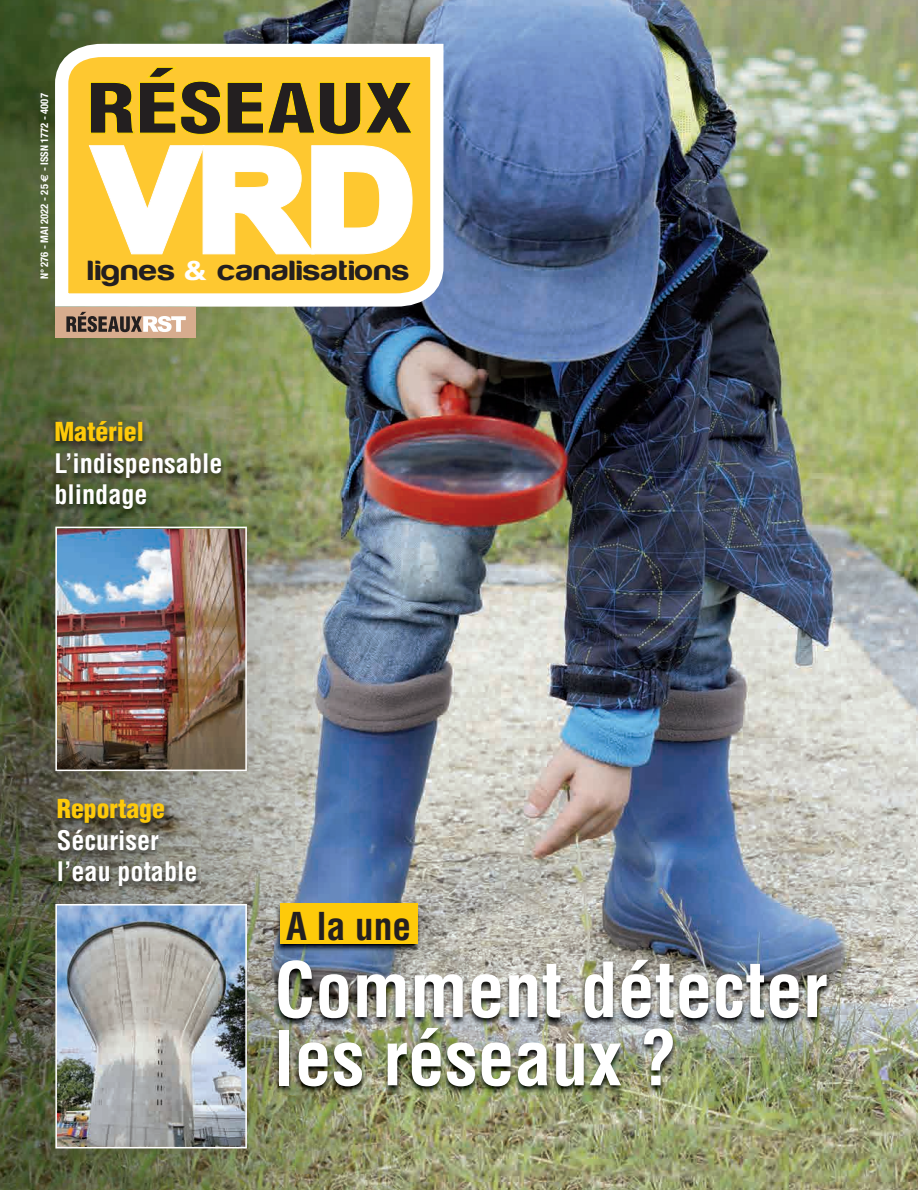
<style>
.page{position:relative;width:918px;height:1190px;background:#fff}
.page>*{position:absolute;margin:0;border:0;box-sizing:border-box;transform-origin:0 0}
.t1{font:700 condensed 73.95px/68.2px "Helvetica";color:#fff}
.t2{font:700 condensed 37.5px "Helvetica";color:#231f20}
.t3{font:700 28.8px "Harabara";letter-spacing:.035em;color:#231f20;scale:1.25 1}
.t4{font:700 condensed 26.25px/31.5px "Helvetica";color:#fff}
.t5{font:900 condensed 25.5px "Helvetica";color:#feca0a}
.t6{font:700 condensed 10.5px "Helvetica Neue";color:#fff}
.s1{font-family:"Euro Sans";font-stretch:normal}
.s2{color:#fff}
</style>
<div class="page">
<img style="left:400px;top:0;width:517px;height:1190px">
<img style="left:0;top:0;width:348px;height:445px">
<img style="left:348px;top:0;width:52px;height:903px">
<img style="left:0;top:445px;width:87px;height:745px">
<img style="left:192px;top:445px;width:157px;height:460px">
<img style="left:87px;top:517px;width:105px;height:282px">
<img style="left:87px;top:894px;width:105px;height:296px">
<img style="left:191px;top:905px;width:105px;height:285px">
<img style="left:296px;top:1094px;width:104px;height:96px">
<svg style="left:48px;top:37px;width:397px;height:271px"></svg>
<svg style="left:88px;top:145px;width:325px;height:110px"></svg>
<svg style="left:89px;top:66px;width:324px;height:69px;background:#a08125"></svg>
<img style="left:54px;top:799px;width:146px;height:95px">
<img style="left:55px;top:527px;width:192px;height:244px">
<img style="left:55px;top:904px;width:192px;height:244px">
<img style="left:52px;top:421px;width:173px;height:96px">
<div style="left:55px;top:308px;width:140px;height:30px;background:#d7ac8e"></div>
<svg style="left:66px;top:312px;width:120px;height:20px"></svg>
<img style="left:274px;top:903px;width:557px;height:191px">
<div style="left:280px;top:904px;width:137px;height:40px;background:#feca0a"></div>
<p class="t6" style="left:38px;top:279px;width:188px;rotate:-90deg">N° 276 - mai 2022 - 25 <span class="s1">€</span> - iSSN 1772 - 4007</p>
<p class="t3" style="left:88px;top:255px;width:258px">lignes <span class="s2">&amp;</span> canalisations</p>
<p class="t5" style="left:54px;top:416px;width:91px">Matériel</p>
<p class="t4" style="left:54px;top:447px;width:170px">L’indispensable blindage</p>
<p class="t5" style="left:57px;top:793px;width:109px">Reportage</p>
<p class="t4" style="left:57px;top:824px;width:142px">Sécuriser l’eau potable</p>
<h2 class="t2" style="left:286px;top:903px;width:127px">A la une</h2>
<h1 class="t1" style="left:274px;top:955px;width:554px">Comment détecter les réseaux ?</h1>
</div>
